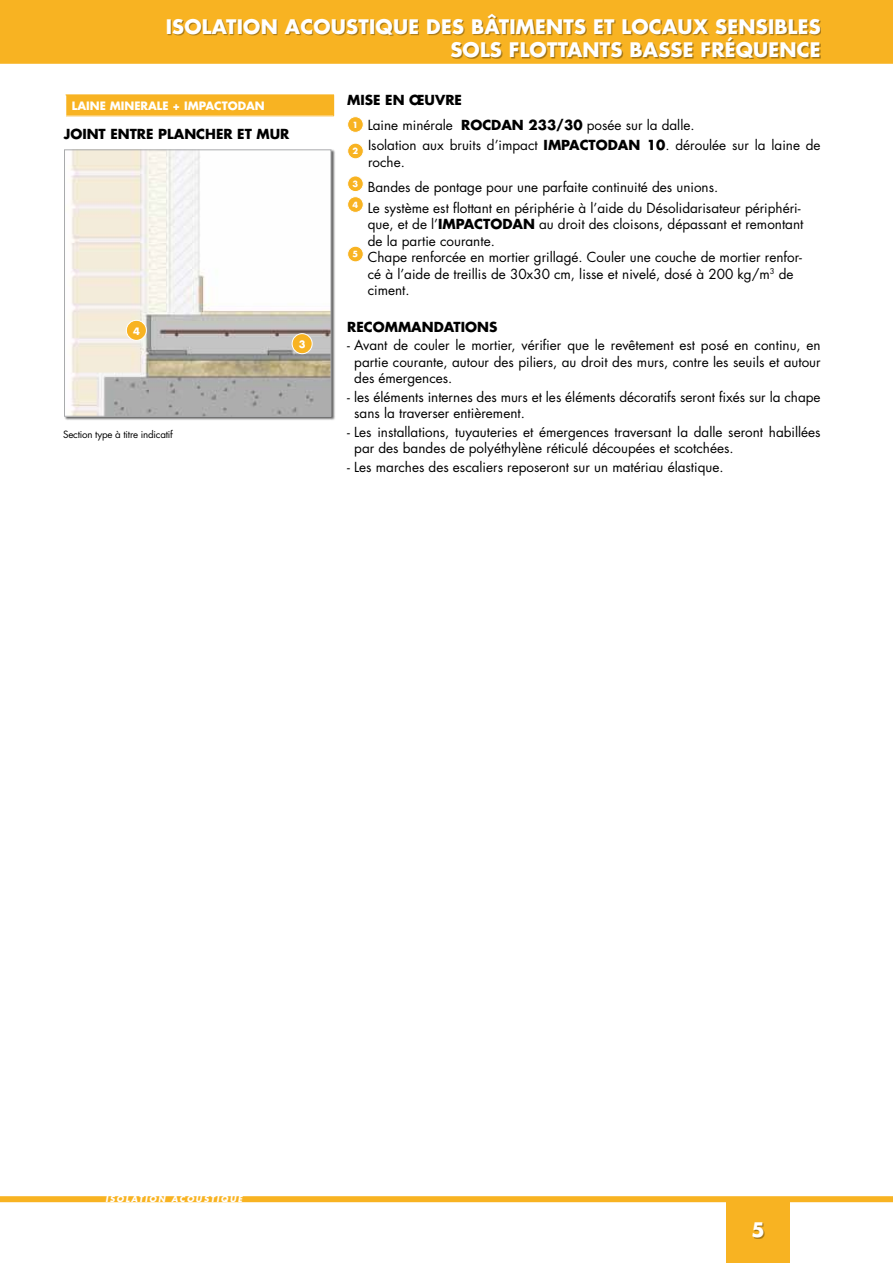
<style>
.page{position:relative;width:893px;height:1263px;background:#fff}
.page>*{position:absolute;margin:0;border:0;box-sizing:border-box;transform-origin:0 0}
.t1{font:700 19.5px/23.4px "Futura Std";letter-spacing:.01em;color:#fff;text-align:right}
.t2{font:13.5px/16.5px "Futura Std";color:#000}
.t3{font:700 13.5px "Futura Std";color:#000}
.t4{font:700 11.25px "Futura Std";color:#fff}
.t5{font:700 9.9px "Futura Std";color:#fff}
.t6{font:9.75px "Futura Std";letter-spacing:-.02em;color:#000}
.t7{font:italic 700 8.25px "Futura Std";letter-spacing:.2em;color:#fff}
.t8{font:700 8.25px "Futura Std";color:#fff}
.s1{font-weight:700}
.s2{font-weight:700;font-size:8.25px;color:#fff}
</style>
<div class="page">
<div style="left:726px;top:1199px;width:64px;height:64px;background:#f8b322"></div>
<div style="left:753px;top:1223px;width:11px;height:15px;background:#000;opacity:.35"></div>
<div style="left:0;top:1196px;width:893px;height:6px;background:#f8b322"></div>
<div style="left:348px;top:117px;width:15px;height:15px;background:#f8b322;border-radius:50%"></div>
<div style="left:347px;top:116px;width:17px;height:17px;border:1px solid #fff;border-radius:50%"></div>
<div style="left:348px;top:176px;width:15px;height:16px;background:#f8b322;border-radius:50%"></div>
<div style="left:347px;top:176px;width:17px;height:16px;border:1px solid #fff;border-radius:50%"></div>
<div style="left:348px;top:197px;width:15px;height:15px;background:#f8b322;border-radius:50%"></div>
<div style="left:347px;top:196px;width:17px;height:17px;border:1px solid #fff;border-radius:50%"></div>
<div style="left:348px;top:246px;width:15px;height:16px;background:#f8b322;border-radius:50%"></div>
<div style="left:347px;top:246px;width:17px;height:16px;border:1px solid #fff;border-radius:50%"></div>
<div style="left:0;top:0;width:893px;height:64px;background:#f8b322"></div>
<svg style="left:66px;top:94px;width:267px;height:1px"></svg>
<div style="left:66px;top:95px;width:268px;height:21px;background:#f8b322"></div>
<svg style="left:66px;top:96px;width:1px;height:20px"></svg>
<div style="left:64px;top:150px;width:271px;height:271px;background:#000;opacity:.6"></div>
<svg style="left:64px;top:149px;width:268px;height:268px"></svg>
<div style="left:168px;top:15px;width:653px;height:44px;background:#000;opacity:.35"></div>
<div style="left:126px;top:320px;width:20px;height:20px;background:#f8b322;border-radius:50%"></div>
<div style="left:126px;top:320px;width:21px;height:21px;border:1px solid #fff;border-radius:50%"></div>
<div style="left:292px;top:334px;width:20px;height:20px;background:#f8b322;border-radius:50%"></div>
<div style="left:292px;top:333px;width:20px;height:21px;border:1px solid #fff;border-radius:50%"></div>
<div style="left:348px;top:143px;width:15px;height:16px;background:#f8b322;border-radius:50%"></div>
<div style="left:347px;top:143px;width:17px;height:16px;border:1px solid #fff;border-radius:50%"></div>
<p class="t1" style="left:166px;top:15px;width:656px">ISOLATION ACOUSTIQUE DES BÂTIMENTS ET LOCAUX SENSIBLES<br>SOLS FLOTTANTS BASSE FRÉQUENCE</p>
<p class="t4" style="left:72px;top:98px;width:195px">LAINE MINERALE + IMPACTODAN</p>
<p class="t3" style="left:64px;top:125px;width:227px">JOINT ENTRE PLANCHER ET MUR</p>
<p class="t5" style="left:133px;top:325px;width:8px">4</p>
<p class="t6" style="left:63px;top:429px;width:111px">Section type à titre indicatif</p>
<p class="t5" style="left:299px;top:338px;width:8px">3</p>
<p class="t2" style="left:353px;top:87px;width:343px;line-height:25px;text-indent:-5px"><span class="s1">MISE EN ŒUVRE<br></span><span class="s2">1</span> Laine minérale <span class="s1">ROCDAN 233/30</span> posée sur la dalle.</p>
<p class="t2" style="left:368px;top:137px;width:454px">Isolation aux bruits d’impact <span class="s1">IMPACTODAN 10</span>. déroulée sur la laine de roche.</p>
<p class="t2" style="left:353px;top:177px;width:450px;line-height:20.7px"><sup>3</sup> Bandes de pontage pour une parfaite continuité des unions.<br><sup>4</sup> Le système est flottant en périphérie à l’aide du Désolidarisateur périphéri-</p>
<p class="t2" style="left:368px;top:216px;width:437px">que, et de l’<span class="s1">IMPACTODAN</span> au droit des cloisons, dépassant et remontant</p>
<p class="t2" style="left:368px;top:233px;width:129px">de la partie courante.</p>
<p class="t2" style="left:353px;top:249px;width:451px"><sup>5</sup> Chape renforcée en mortier grillagé. Couler une couche de mortier renfor-</p>
<p class="t2" style="left:368px;top:266px;width:427px">cé à l’aide de treillis de 30x30 cm, lisse et nivelé, dosé à 200 kg/m<sup>3</sup> de</p>
<p class="t2" style="left:368px;top:282px;width:43px">ciment.</p>
<p class="t3" style="left:347px;top:317px;width:152px">RECOMMANDATIONS</p>
<p class="t2" style="left:354px;top:337px;width:468px;text-align:justify;text-indent:-7px">- Avant de couler le mortier, vérifier que le revêtement est posé en continu, en partie courante, autour des piliers, au droit des murs, contre les seuils et autour des émergences.</p>
<p class="t2" style="left:354px;top:389px;width:468px;text-indent:-7px">- les éléments internes des murs et les éléments décoratifs seront fixés sur la chape sans la traverser entièrement.</p>
<p class="t2" style="left:354px;top:424px;width:468px;text-indent:-7px">- Les installations, tuyauteries et émergences traversant la dalle seront habillées par des bandes de polyéthylène réticulé découpées et scotchées.</p>
<p class="t2" style="left:347px;top:459px;width:378px">- Les marches des escaliers reposeront sur un matériau élastique.</p>
<p class="t8" style="left:353px;top:146px;width:7px">2</p>
<p class="t7" style="left:105px;top:1194px;width:138px">ISOLATION ACOUSTIQUE</p>
<p class="t1" style="left:752px;top:1217px;width:15px">5</p>
</div>
